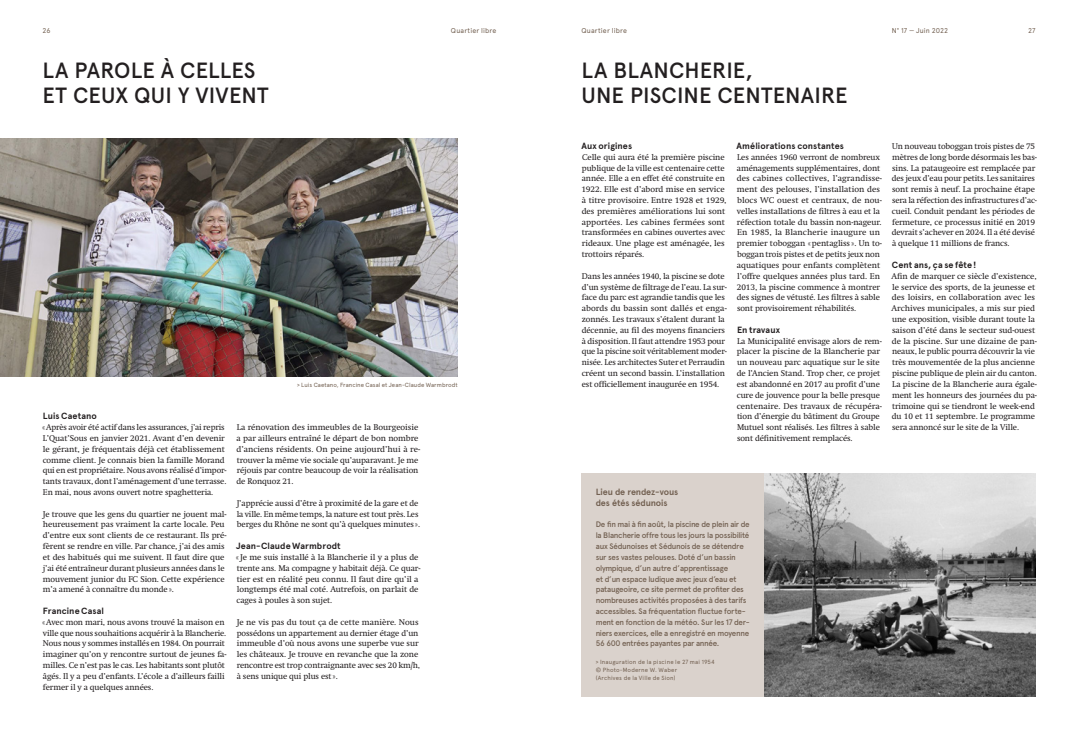
<style>
.page{position:relative;width:1078px;height:738px;background:#fff}
.page>*{position:absolute;margin:0;border:0;box-sizing:border-box;transform-origin:0 0}
.N_Titre_tertiaire{font:500 22px/24.5px "Apercu";letter-spacing:.005em;color:#231f20}
.Sous-titre_corps{font:700 9px "Apercu";letter-spacing:.01em;color:#231f20}
.Titre_encadré{font:700 9px/10.8px "Apercu";letter-spacing:-.015em;color:#736152}
.Corps{font:700 9px "Apercu";letter-spacing:.01em;color:#231f20}
.Corps-2{font:8.3px/10.8px "Swift";letter-spacing:-.01em;color:#231f20}
.Corps_encadré{font:500 8px/10.8px "Apercu";letter-spacing:-.035em;color:#736152}
.t1{font:7px "Apercu";letter-spacing:.02em;color:#736152}
.Légendes_photos__gau{font:6px/8px "Apercu";letter-spacing:.025em;color:#736152}
.Légendes_photos__dro{font:6px "Apercu";letter-spacing:.005em;color:#736152}
</style>
<div class="page">
<div style="left:581px;top:473px;width:182px;height:223px;background:#dad2cc"></div>
<img style="left:763px;top:473px;width:272px;height:223px">
<img style="left:0;top:138px;width:457px;height:238px">
<p class="t1" style="left:43px;top:26px;width:9px">26</p>
<p class="t1" style="left:451px;top:26px;width:47px">Quartier libre</p>
<p class="t1" style="left:581px;top:26px;width:47px">Quartier libre</p>
<p class="t1" style="left:891px;top:26px;width:58px">N° 17 — Juin 2022</p>
<p class="t1" style="left:1027px;top:26px;width:9px">27</p>
<p class="N_Titre_tertiaire" style="left:43px;top:58px;width:227px">LA PAROLE À CELLES<br>ET CEUX QUI Y VIVENT</p>
<p class="N_Titre_tertiaire" style="left:581px;top:58px;width:268px">LA BLANCHERIE,<br>UNE PISCINE CENTENAIRE</p>
<p class="Légendes_photos__dro" style="left:297px;top:381px;width:162px">&gt; Luis Caetano, Francine Casal et Jean-Claude Warmbrodt</p>
<p class="Sous-titre_corps" style="left:43px;top:410px;width:55px">Luis Caetano</p>
<p class="Corps-2" style="left:42px;top:421px;width:186px">«Après avoir été actif dans les assurances, j’ai repris L’Quat’Sous en janvier 2021. Avant d’en devenir le gérant, je fréquentais déjà cet établissement comme client. Je connais bien la famille Morand qui en est propriétaire. Nous avons réalisé d’impor&shy;tants travaux, dont l’aménagement d’une terrasse.<br>En mai, nous avons ouvert notre spaghetteria.</p>
<p class="Corps-2" style="left:43px;top:508px;width:185px">Je trouve que les gens du quartier ne jouent mal&shy;heureusement pas vraiment la carte locale. Peu d’entre eux sont clients de ce restaurant. Ils pré&shy;fèrent se rendre en ville. Par chance, j’ai des amis et des habitués qui me suivent. Il faut dire que j’ai été entraîneur durant plusieurs années dans le mouvement junior du FC Sion. Cette expérience m’a amené à connaître du monde».</p>
<p class="Sous-titre_corps" style="left:43px;top:605px;width:63px">Francine Casal</p>
<p class="Corps-2" style="left:42px;top:616px;width:186px">«Avec mon mari, nous avons trouvé la maison en ville que nous souhaitions acquérir à la Blancherie.<br>Nous nous y sommes installés en 1984. On pourrait imaginer qu’on y rencontre surtout de jeunes fa&shy;milles. Ce n’est pas le cas. Les habitants sont plutôt âgés. Il y a peu d’enfants. L’école a d’ailleurs failli fermer il y a quelques années.</p>
<p class="Corps-2" style="left:236px;top:421px;width:185px">La rénovation des immeubles de la Bourgeoisie a par ailleurs entraîné le départ de bon nombre d’anciens résidents. On peine aujourd’hui à re&shy;trouver la même vie sociale qu’auparavant. Je me réjouis par contre beaucoup de voir la réalisation de Ronquoz 21.</p>
<p class="Corps-2" style="left:237px;top:497px;width:185px">J’apprécie aussi d’être à proximité de la gare et de la ville. En même temps, la nature est tout près. Les berges du Rhône ne sont qu’à quelques minutes ».</p>
<p class="Sous-titre_corps" style="left:236px;top:540px;width:106px">Jean-Claude Warmbrodt</p>
<p class="Corps-2" style="left:236px;top:551px;width:186px">«Je me suis installé à la Blancherie il y a plus de trente ans. Ma compagne y habitait déjà. Ce quar&shy;tier est en réalité peu connu. Il faut dire qu’il a longtemps été mal coté. Autrefois, on parlait de cages à poules à son sujet.</p>
<p class="Corps-2" style="left:237px;top:616px;width:185px">Je ne vis pas du tout ça de cette manière. Nous possédons un appartement au dernier étage d’un immeuble d’où nous avons une superbe vue sur les châteaux. Je trouve en revanche que la zone rencontre est trop contraignante avec ses 20 km/h, à sens unique qui plus est».</p>
<p class="Sous-titre_corps" style="left:581px;top:140px;width:52px">Aux origines</p>
<p class="Corps-2" style="left:581px;top:151px;width:147px">Celle qui aura été la première piscine publique de la ville est centenaire cette année. Elle a en effet été construite en 1922. Elle est d’abord mise en service à titre provisoire. Entre 1928 et 1929, des premières améliorations lui sont apportées. Les cabines fermées sont transformées en cabines ouvertes avec rideaux. Une plage est aménagée, les trottoirs réparés.</p>
<p class="Corps-2" style="left:581px;top:270px;width:146px">Dans les années 1940, la piscine se dote d’un système de filtrage de l’eau. La sur&shy;face du parc est agrandie tandis que les abords du bassin sont dallés et enga&shy;zonnés. Les travaux s’étalent durant la décennie, au fil des moyens financiers à disposition. Il faut attendre 1953 pour que la piscine soit véritablement moder&shy;nisée. Les architectes Suter et Perraudin créent un second bassin. L’installation est officiellement inaugurée en 1954.</p>
<p class="Corps" style="left:736px;top:140px;width:109px">Améliorations constantes</p>
<p class="Corps-2" style="left:736px;top:151px;width:146px">Les années 1960 verront de nombreux aménagements supplémentaires, dont des cabines collectives, l’agrandisse&shy;ment des pelouses, l’installation des blocs WC ouest et centraux, de nou&shy;velles installations de filtres à eau et la réfection totale du bassin non-nageur.<br>En 1985, la Blancherie inaugure un premier toboggan «pentagliss ». Un to&shy;boggan trois pistes et de petits jeux non aquatiques pour enfants complètent l’offre quelques années plus tard. En 2013, la piscine commence à montrer des signes de vétusté. Les filtres à sable sont provisoirement réhabilités.</p>
<p class="Sous-titre_corps" style="left:736px;top:324px;width:45px">En travaux</p>
<p class="Corps-2" style="left:736px;top:335px;width:146px">La Municipalité envisage alors de rem&shy;placer la piscine de la Blancherie par un nouveau parc aquatique sur le site de l’Ancien Stand. Trop cher, ce projet est abandonné en 2017 au profit d’une cure de jouvence pour la belle presque centenaire. Des travaux de récupéra&shy;tion d’énergie du bâtiment du Groupe Mutuel sont réalisés. Les filtres à sable sont définitivement remplacés.</p>
<p class="Corps-2" style="left:891px;top:141px;width:146px">Un nouveau toboggan trois pistes de 75 mètres de long borde désormais les bas&shy;sins. La pataugeoire est remplacée par des jeux d’eau pour petits. Les sanitaires sont remis à neuf. La prochaine étape sera la réfection des infrastructures d’ac&shy;cueil. Conduit pendant les périodes de fermeture, ce processus initié en 2019 devrait s’achever en 2024. Il a été devisé à quelque 11 millions de francs.</p>
<p class="Sous-titre_corps" style="left:891px;top:259px;width:86px">Cent ans, ça se fête!</p>
<p class="Corps-2" style="left:891px;top:270px;width:147px">Afin de marquer ce siècle d’existence, le service des sports, de la jeunesse et des loisirs, en collaboration avec les Archives municipales, a mis sur pied une exposition, visible durant toute la saison d’été dans le secteur sud-ouest de la piscine. Sur une dizaine de pan&shy;neaux, le public pourra découvrir la vie très mouvementée de la plus ancienne piscine publique de plein air du canton.<br>La piscine de la Blancherie aura égale&shy;ment les honneurs des journées du pa&shy;trimoine qui se tiendront le week-end du 10 et 11 septembre. Le programme sera annoncé sur le site de la Ville.</p>
<p class="Titre_encadré" style="left:595px;top:486px;width:84px">Lieu de rendez-vous des étés sédunois</p>
<p class="Corps_encadré" style="left:595px;top:519px;width:156px">De fin mai à fin août, la piscine de plein air de la Blancherie offre tous les jours la possibilité aux Sédunoises et Sédunois de se détendre sur ses vastes pelouses. Doté d’un bassin olympique, d’un autre d’apprentissage<br>et d’un espace ludique avec jeux d’eau et pataugeoire, ce site permet de profiter des nombreuses activités proposées à des tarifs accessibles. Sa fréquentation fluctue forte&shy;ment en fonction de la météo. Sur les 17 der&shy;niers exercices, elle a enregistré en moyenne 56 600 entrées payantes par année.</p>
<p class="Légendes_photos__gau" style="left:595px;top:657px;width:120px">&gt; Inauguration de la piscine le 27 mai 1954 © Photo-Moderne W. Waber<br>(Archives de la Ville de Sion)</p>
</div>
